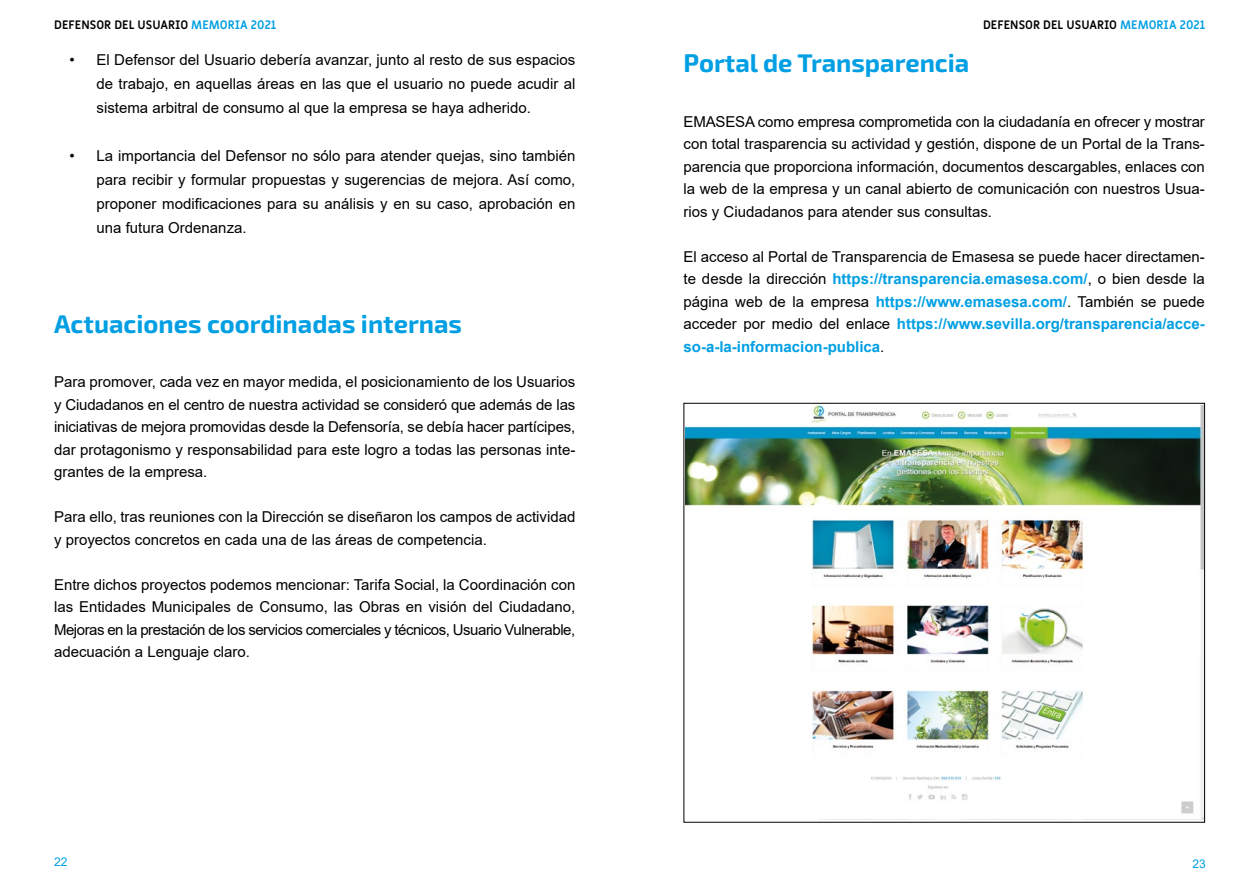
<style>
.page{position:relative;width:1259px;height:893px;background:#fff}
.page>*{position:absolute;margin:0;border:0;box-sizing:border-box;transform-origin:0 0}
.t1{font:700 25.5px "Exo 2";color:#009fe3}
.t2{font:15px/22.5px "Arial";color:#000;text-align:justify}
.t3{font:700 12px "Miriam Libre";color:#000}
.t4{font:12px "Arial";color:#009fe3}
.s1{color:#009fe3}
.s2{font-weight:700;color:#009fe3}
</style>
<div class="page">
<img style="left:685px;top:405px;width:518px;height:415px">
<p class="t3" style="left:54px;top:18px;width:224px">DEFENSOR DEL USUARIO <span class="s1">MEMORIA 2021</span></p>
<p class="t3" style="left:983px;top:18px;width:224px">DEFENSOR DEL USUARIO <span class="s1">MEMORIA 2021</span></p>
<p class="t2" style="left:97px;top:48px;width:480px;line-height:24px;text-indent:-27px">• El Defensor del Usuario debería avanzar, junto al resto de sus espacios de trabajo, en aquellas áreas en las que el usuario no puede acudir al sistema arbitral de consumo al que la empresa se haya adherido.</p>
<p class="t2" style="left:97px;top:144px;width:480px;line-height:24px;text-indent:-27px">• La importancia del Defensor no sólo para atender quejas, sino también para recibir y formular propuestas y sugerencias de mejora. Así como, proponer modificaciones para su análisis y en su caso, aprobación en una futura Ordenanza.</p>
<h1 class="t1" style="left:54px;top:308px;width:409px">Actuaciones coordinadas internas</h1>
<p class="t2" style="left:54px;top:371px;width:523px">Para promover, cada vez en mayor medida, el posicionamiento de los Usuarios y Ciudadanos en el centro de nuestra actividad se consideró que además de las iniciativas de mejora promovidas desde la Defensoría, se debía hacer partícipes, dar protagonismo y responsabilidad para este logro a todas las personas inte&shy;grantes de la empresa.</p>
<p class="t2" style="left:54px;top:506px;width:523px">Para ello, tras reuniones con la Dirección se diseñaron los campos de actividad y proyectos concretos en cada una de las áreas de competencia.</p>
<p class="t2" style="left:54px;top:573px;width:523px">Entre dichos proyectos podemos mencionar: Tarifa Social, la Coordinación con las Entidades Municipales de Consumo, las Obras en visión del Ciudadano, Mejoras en la prestación de los servicios comerciales y técnicos, Usuario Vulnerable, adecuación a Lenguaje claro.</p>
<h1 class="t1" style="left:683px;top:48px;width:287px">Portal de Transparencia</h1>
<p class="t2" style="left:683px;top:110px;width:523px">EMASESA como empresa comprometida con la ciudadanía en ofrecer y mostrar con total trasparencia su actividad y gestión, dispone de un Portal de la Trans&shy;parencia que proporciona información, documentos descargables, enlaces con la web de la empresa y un canal abierto de comunicación con nuestros Usua&shy;rios y Ciudadanos para atender sus consultas.</p>
<p class="t2" style="left:683px;top:245px;width:523px">El acceso al Portal de Transparencia de Emasesa se puede hacer directamen&shy;te desde la dirección <span class="s2">https://transparencia.emasesa.com/</span>, o bien desde la página web de la empresa <span class="s2">https://www.emasesa.com/</span>. También se puede acceder por medio del enlace <span class="s2">https://www.sevilla.org/transparencia/acce&shy;so-a-la-informacion-publica</span>.</p>
<p class="t4" style="left:54px;top:854px;width:15px">22</p>
<p class="t4" style="left:1192px;top:856px;width:15px">23</p>
</div>
